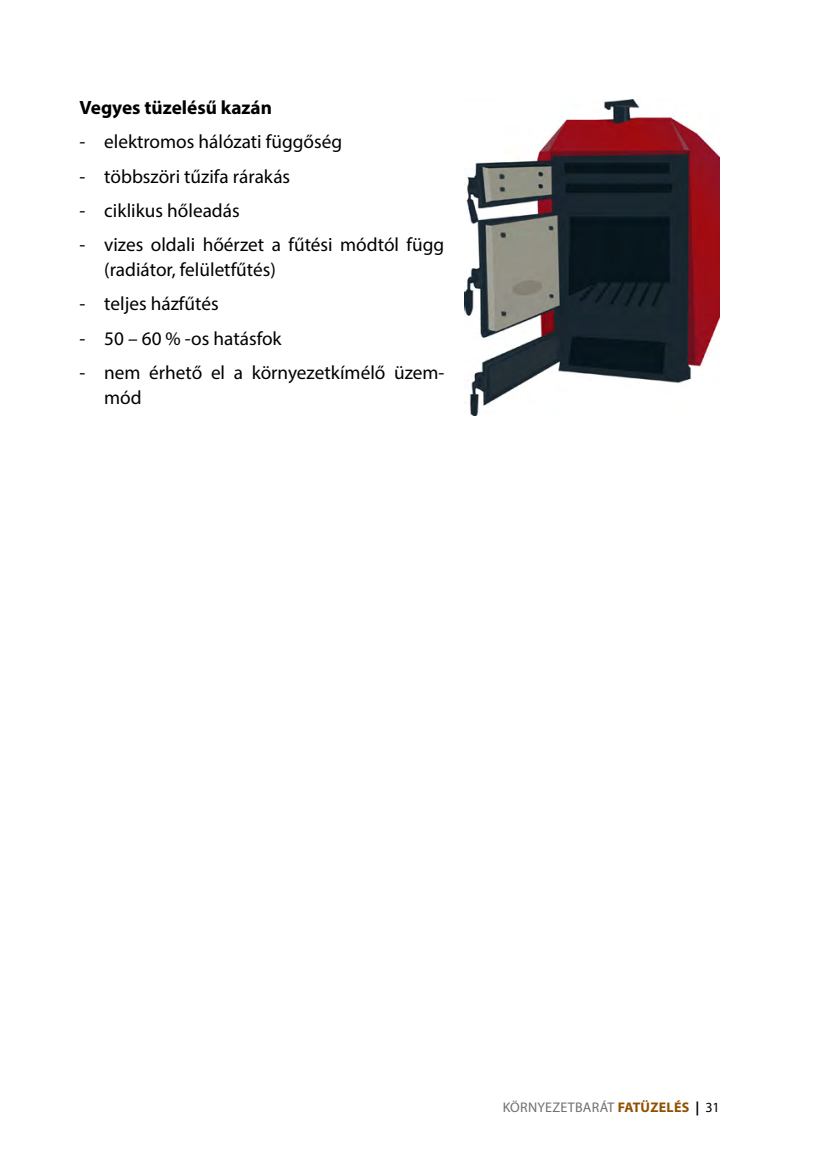
<style>
.page{position:relative;width:819px;height:1166px;background:#fff}
.page>*{position:absolute;margin:0;border:0;box-sizing:border-box;transform-origin:0 0}
.t1{font:19.25px/24.5px "Myriad Pro";color:#000}
.t2{font:700 19.25px "Myriad Pro";color:#000}
.t3{font:14px "Myriad Pro";letter-spacing:.02em;color:#706f6f}
.s1{font-weight:700;color:#914f00}
.s2{font-weight:700;color:#000}
.s3{color:#000}
</style>
<div class="page">
<img style="left:464px;top:99px;width:255px;height:317px">
<p class="t2" style="left:79px;top:95px;width:194px">Vegyes tüzelésű kazán</p>
<p class="t1" style="left:79px;top:129px;width:264px">- elektromos hálózati függőség</p>
<p class="t1" style="left:79px;top:163px;width:212px">- többszöri tűzifa rárakás</p>
<p class="t1" style="left:79px;top:198px;width:162px">- ciklikus hőleadás</p>
<p class="t1" style="left:104px;top:232px;width:341px;text-indent:-25px">- vizes oldali hőérzet a fűtési módtól függ (radiátor, felületfűtés)</p>
<p class="t1" style="left:79px;top:291px;width:141px">- teljes házfűtés</p>
<p class="t1" style="left:79px;top:326px;width:204px">- 50 – 60 % -os hatásfok</p>
<p class="t1" style="left:104px;top:360px;width:341px;text-indent:-25px">- nem érhető el a környezetkímélő üzem&shy;mód</p>
<p class="t3" style="left:502px;top:1098px;width:218px">KÖRNYEZETBARÁT <span class="s1">FATÜZELÉS</span> <span class="s2">|</span> <span class="s3">31</span></p>
</div>
